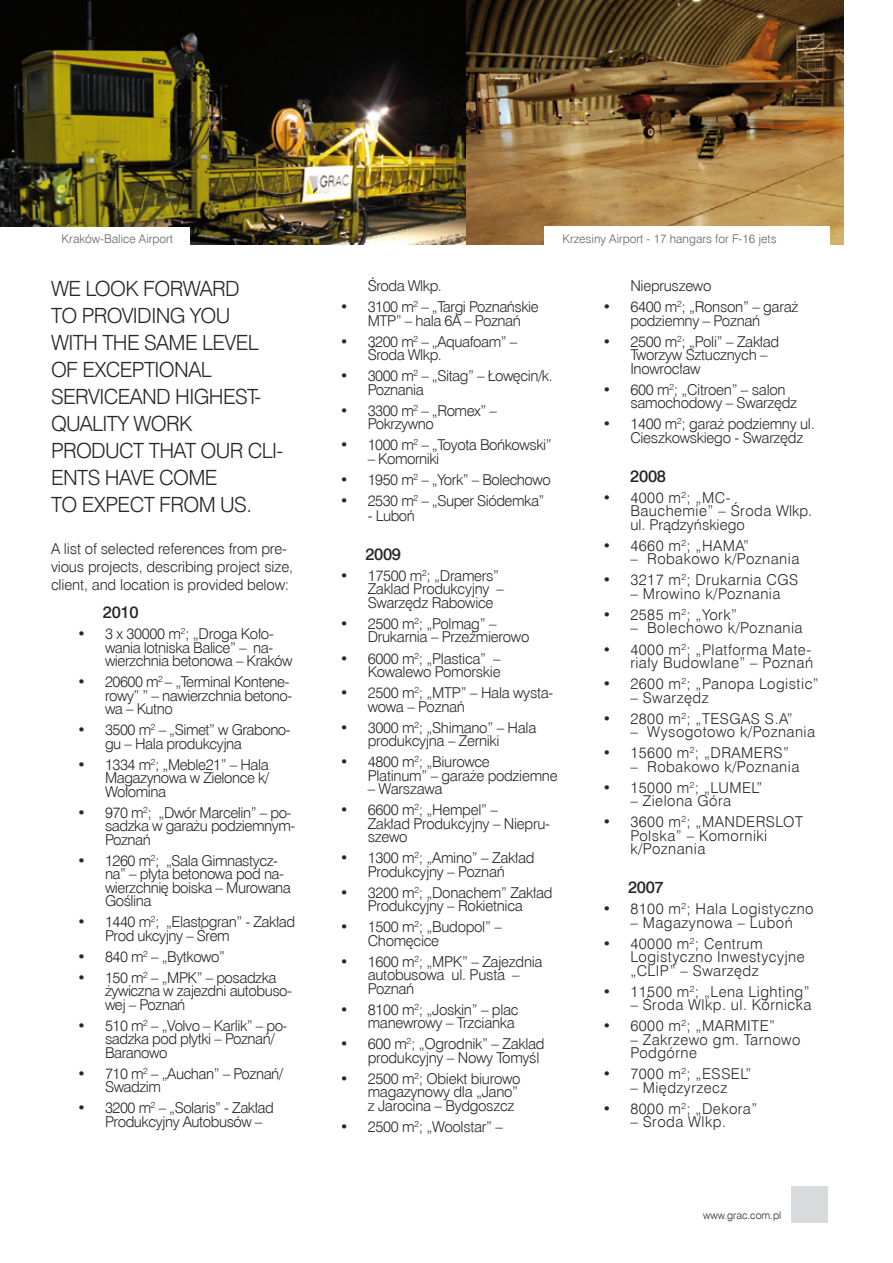
<style>
.page{position:relative;width:893px;height:1263px;background:#fff}
.page>*{position:absolute;margin:0;border:0;box-sizing:border-box;transform-origin:0 0}
.t1{font:21px/27px "Swis 721 Lt EU";color:#28282a}
.t2{font:16.5px "Swis 721 Md EU";letter-spacing:-.02em;color:#28282a}
.t3{font:15px/13.5px "Swis 721 Lt EU";letter-spacing:-.02em;color:#28282a}
.t4{font:15px/13.5px "Swis 721 Lt EU";letter-spacing:.03em;color:#28282a}
.t5{font:15px/13.5px "Swis 721 Lt EU";letter-spacing:.015em;color:#28282a}
.t6{font:12px "Swis 721 Lt EU";color:#616264}
.t7{font:10.5px "Swis 721 Lt EU";color:#28282a}
</style>
<div class="page">
<img style="left:0;top:0;width:466px;height:245px">
<div style="left:0;top:227px;width:189px;height:37px;background:#fff"></div>
<img style="left:466px;top:0;width:377px;height:245px">
<div style="left:544px;top:226px;width:286px;height:37px;background:#fff"></div>
<div style="left:791px;top:1186px;width:37px;height:37px;background:#d9dadb"></div>
<p class="t6" style="left:62px;top:231px;width:113px">Kraków-Balice Airport</p>
<p class="t6" style="left:562px;top:231px;width:216px">Krzesiny Airport - 17 hangars for F-16 jets</p>
<h1 class="t1" style="left:51px;top:275px;width:49px">We look</h1>
<h1 class="t1" style="left:143px;top:275px;width:15px">forward</h1>
<h1 class="t1" style="left:51px;top:302px;width:43px">to providing</h1>
<h1 class="t1" style="left:190px;top:302px;width:15px">you</h1>
<h1 class="t1" style="left:51px;top:329px;width:13px">with</h1>
<h1 class="t1" style="left:102px;top:329px;width:14px">the</h1>
<h1 class="t1" style="left:144px;top:329px;width:14px">same</h1>
<h1 class="t1" style="left:202px;top:329px;width:12px">level</h1>
<h1 class="t1" style="left:51px;top:356px;width:45px">of exceptional serviceand</h1>
<h1 class="t1" style="left:175px;top:383px;width:13px">highest</h1>
<h1 class="t1" style="left:255px;top:383px;width:8px">-</h1>
<h1 class="t1" style="left:51px;top:410px;width:27px">quality</h1>
<h1 class="t1" style="left:133px;top:410px;width:16px">work</h1>
<h1 class="t1" style="left:51px;top:437px;width:15px">product</h1>
<h1 class="t1" style="left:149px;top:437px;width:13px">that</h1>
<h1 class="t1" style="left:201px;top:437px;width:15px">our</h1>
<h1 class="t1" style="left:248px;top:437px;width:37px">cli -</h1>
<h1 class="t1" style="left:51px;top:464px;width:13px">ents</h1>
<h1 class="t1" style="left:105px;top:464px;width:13px">have</h1>
<h1 class="t1" style="left:159px;top:464px;width:16px">come</h1>
<h1 class="t1" style="left:51px;top:491px;width:44px">to expect</h1>
<h1 class="t1" style="left:159px;top:491px;width:15px">from</h1>
<h1 class="t1" style="left:220px;top:491px;width:34px">us .</h1>
<p class="t3" style="left:51px;top:540px;width:244px;line-height:18px">A list of selected references from pre&shy;vious projects, describing project size, client, and location is provided below:</p>
<p class="t2" style="left:103px;top:602px;width:37px">2010</p>
<p class="t3" style="left:105px;top:627px;width:189px;text-indent:-27px">• 3 x 30000 m<sup>2</sup>; „Droga Koło&shy;wania lotniska Balice” – na&shy;wierzchnia betonowa – Kraków</p>
<p class="t3" style="left:105px;top:675px;width:189px;text-indent:-27px">• 20600 m<sup>2</sup> – „Terminal Kontene&shy;rowy” ” – nawierzchnia betono&shy;wa – Kutno</p>
<p class="t3" style="left:105px;top:723px;width:187px;text-indent:-27px">• 3500 m<sup>2</sup> – „Simet” w Grabono&shy;gu – Hala produkcyjna</p>
<p class="t3" style="left:105px;top:758px;width:166px;text-align:justify;text-indent:-27px">• 1334 m<sup>2</sup>; „Meble21” – Hala Magazynowa w Zielonce k/ Wołomina</p>
<p class="t3" style="left:105px;top:806px;width:192px;text-indent:-27px">• 970 m<sup>2</sup>; „Dwór Marcelin” – po&shy;sadzka w garażu podziemnym-<br>Poznań</p>
<p class="t3" style="left:105px;top:854px;width:187px;text-indent:-27px">• 1260 m<sup>2</sup>; „Sala Gimnastycz&shy;na” – płyta betonowa pod na&shy;wierzchnię boiska – Murowana<br>Goślina</p>
<p class="t3" style="left:105px;top:915px;width:192px;text-indent:-27px">• 1440 m<sup>2</sup>; „Elastogran” - Zakład<br>Prod ukcyjny – Śrem</p>
<p class="t3" style="left:78px;top:950px;width:148px">• 840 m<sup>2</sup> – „Bytkowo”</p>
<p class="t3" style="left:105px;top:971px;width:189px;text-indent:-27px">• 150 m<sup>2</sup> – „MPK” – posadzka żywiczna w zajezdni autobuso&shy;wej – Poznań</p>
<p class="t3" style="left:105px;top:1019px;width:184px;text-indent:-27px">• 510 m<sup>2</sup> – „Volvo – Karlik” – po&shy;sadzka pod płytki – Poznań/<br>Baranowo</p>
<p class="t3" style="left:105px;top:1067px;width:180px;text-indent:-27px">• 710 m<sup>2</sup> – „Auchan” – Poznań/<br>Swadzim</p>
<p class="t3" style="left:105px;top:1101px;width:170px;text-indent:-27px">• 3200 m<sup>2</sup> – „Solaris” - Zakład<br>Produkcyjny Autobusów –</p>
<p class="t3" style="left:368px;top:280px;width:76px">Środa Wlkp.</p>
<p class="t3" style="left:368px;top:301px;width:173px;text-indent:-27px">• 3100 m<sup>2</sup> – „Targi Poznańskie<br>MTP” – hala 6A – Poznań</p>
<p class="t3" style="left:368px;top:335px;width:151px;text-indent:-27px">• 3200 m<sup>2</sup> – „Aquafoam” –<br>Środa Wlkp.</p>
<p class="t3" style="left:368px;top:370px;width:187px;text-indent:-27px">• 3000 m<sup>2</sup> – „Sitag” – Łowęcin/k.<br>Poznania</p>
<p class="t3" style="left:368px;top:404px;width:131px;text-indent:-27px">• 3300 m<sup>2</sup> – „Romex” –<br>Pokrzywno</p>
<p class="t3" style="left:341px;top:439px;width:213px">• 1000 m<sup>2</sup> – „Toyota Bońkowski”</p>
<p class="t3" style="left:368px;top:452px;width:73px">– Komorniki</p>
<p class="t3" style="left:341px;top:473px;width:212px">• 1950 m<sup>2</sup> – „York” – Bolechowo</p>
<p class="t3" style="left:341px;top:494px;width:205px">• 2530 m<sup>2</sup> – „Super Siódemka”</p>
<p class="t3" style="left:368px;top:509px;width:49px">- Luboń</p>
<p class="t2" style="left:365px;top:544px;width:37px">2009</p>
<p class="t3" style="left:368px;top:569px;width:138px;text-indent:-27px">• 17500 m<sup>2</sup>; „Dramers”<br>Zaklad Produkcyjny –<br>Swarzędz Rabowice</p>
<p class="t3" style="left:368px;top:617px;width:163px;text-indent:-27px">• 2500 m<sup>2</sup>; „Polmag” –<br>Drukarnia – Przeźmierowo</p>
<p class="t3" style="left:341px;top:652px;width:162px;text-align:right">• 6000 m<sup>2</sup>; „Plastica” –<br>Kowalewo Pomorskie</p>
<p class="t3" style="left:368px;top:686px;width:187px;text-indent:-27px">• 2500 m<sup>2</sup>; „MTP” – Hala wysta&shy;wowa – Poznań</p>
<p class="t3" style="left:368px;top:721px;width:170px;text-indent:-27px">• 3000 m<sup>2</sup>; „Shimano” – Hala produkcyjna – Żerniki</p>
<p class="t3" style="left:368px;top:755px;width:191px;text-indent:-27px">• 4800 m<sup>2</sup>; „Biurowce<br>Platinum” – garaże podziemne</p>
<p class="t3" style="left:368px;top:782px;width:76px">– Warszawa</p>
<p class="t3" style="left:368px;top:803px;width:184px;text-indent:-27px">• 6600 m<sup>2</sup>; „Hempel” –<br>Zakład Produkcyjny – Niepru&shy;szewo</p>
<p class="t3" style="left:341px;top:851px;width:195px;text-align:center">• 1300 m<sup>2</sup>; „Amino” – Zakład<br>Produkcyjny – Poznań</p>
<p class="t3" style="left:341px;top:886px;width:213px;text-align:center">• 3200 m<sup>2</sup>; „Donachem” Zakład<br>Produkcyjny – Rokietnica</p>
<p class="t3" style="left:368px;top:920px;width:136px;text-indent:-27px">• 1500 m<sup>2</sup>; „Budopol” –<br>Chomęcice</p>
<p class="t3" style="left:368px;top:955px;width:176px;text-indent:-27px">• 1600 m<sup>2</sup>; „MPK” – Zajezdnia autobusowa ul. Pusta –<br>Poznań</p>
<p class="t3" style="left:341px;top:1003px;width:179px;text-align:right">• 8100 m<sup>2</sup>; „Joskin” – plac manewrowy – Trzcianka</p>
<p class="t3" style="left:368px;top:1037px;width:178px;text-indent:-27px">• 600 m<sup>2</sup>; „Ogrodnik” – Zaklad produkcyjny – Nowy Tomyśl</p>
<p class="t3" style="left:368px;top:1072px;width:154px;text-indent:-27px">• 2500 m<sup>2</sup>; Obiekt biurowo magazynowy dla „Jano” z Jarocina – Bydgoszcz</p>
<p class="t3" style="left:341px;top:1120px;width:164px">• 2500 m<sup>2</sup>; „Woolstar” –</p>
<p class="t3" style="left:630px;top:280px;width:83px">Niepruszewo</p>
<p class="t3" style="left:630px;top:301px;width:169px;text-indent:-27px">• 6400 m<sup>2</sup>; „Ronson” – garaż podziemny – Poznań</p>
<p class="t3" style="left:630px;top:335px;width:150px;text-indent:-27px">• 2500 m<sup>2</sup>; „Poli” – Zakład<br>Tworzyw Sztucznych –<br>Inowrocław</p>
<p class="t3" style="left:630px;top:383px;width:168px;text-indent:-27px">• 600 m<sup>2</sup>; „Citroen” – salon samochodowy – Swarzędz</p>
<p class="t3" style="left:630px;top:418px;width:186px;text-indent:-27px">• 1400 m<sup>2</sup>; garaż podziemny ul.<br>Cieszkowskiego - Swarzędz</p>
<p class="t2" style="left:630px;top:466px;width:37px">2008</p>
<p class="t5" style="left:630px;top:491px;width:183px;text-indent:-27px">• 4000 m<sup>2</sup>; „MC-<br>Bauchemie” – Środa Wlkp. ul. Prądzyńskiego</p>
<p class="t4" style="left:603px;top:539px;width:147px">• 4660 m<sup>2</sup>; „HAMA”</p>
<p class="t4" style="left:630px;top:553px;width:171px">– Robakowo k/Poznania</p>
<p class="t4" style="left:603px;top:574px;width:196px">• 3217 m<sup>2</sup>; Drukarnia CGS</p>
<p class="t4" style="left:630px;top:587px;width:152px">– Mrowino k/Poznania</p>
<p class="t4" style="left:603px;top:608px;width:135px">• 2585 m<sup>2</sup>; „York”</p>
<p class="t4" style="left:630px;top:622px;width:174px">– Bolechowo k/Poznania</p>
<p class="t4" style="left:603px;top:643px;width:211px;text-align:right">• 4000 m<sup>2</sup>; „Platforma Mate&shy;riały Budowlane” – Poznań</p>
<p class="t4" style="left:603px;top:677px;width:217px">• 2600 m<sup>2</sup>; „Panopa Logistic”</p>
<p class="t4" style="left:630px;top:691px;width:80px">– Swarzędz</p>
<p class="t4" style="left:603px;top:712px;width:191px">• 2800 m<sup>2</sup>; „TESGAS S.A”</p>
<p class="t4" style="left:630px;top:725px;width:186px">– Wysogotowo k/Poznania</p>
<p class="t4" style="left:603px;top:746px;width:187px">• 15600 m<sup>2</sup>; „DRAMERS”</p>
<p class="t4" style="left:630px;top:760px;width:171px">– Robakowo k/Poznania</p>
<p class="t4" style="left:603px;top:781px;width:160px">• 15000 m<sup>2</sup>; „LUMEL”</p>
<p class="t4" style="left:630px;top:794px;width:102px">– Zielona Góra</p>
<p class="t4" style="left:630px;top:815px;width:174px;text-indent:-27px">• 3600 m<sup>2</sup>; „MANDERSLOT<br>Polska” – Komorniki k/Poznania</p>
<p class="t2" style="left:628px;top:877px;width:37px">2007</p>
<p class="t4" style="left:603px;top:902px;width:212px">• 8100 m<sup>2</sup>; Hala Logistyczno</p>
<p class="t4" style="left:630px;top:916px;width:164px">– Magazynowa – Luboń</p>
<p class="t4" style="left:630px;top:937px;width:176px;text-indent:-27px">• 40000 m<sup>2</sup>; Centrum<br>Logistyczno Inwestycyjne „CLIP” – Swarzędz</p>
<p class="t4" style="left:603px;top:985px;width:208px">• 11500 m<sup>2</sup>; „Lena Lighting”</p>
<p class="t4" style="left:630px;top:998px;width:183px">– Środa Wlkp. ul. Kórnicka</p>
<p class="t4" style="left:603px;top:1019px;width:173px">• 6000 m<sup>2</sup>; „MARMITE”</p>
<p class="t4" style="left:630px;top:1033px;width:172px">– Zakrzewo gm. Tarnowo<br>Podgórne</p>
<p class="t4" style="left:603px;top:1067px;width:149px">• 7000 m<sup>2</sup>; „ESSEL”</p>
<p class="t4" style="left:630px;top:1081px;width:99px">– Międzyrzecz</p>
<p class="t4" style="left:603px;top:1102px;width:155px">• 8000 m<sup>2</sup>; „Dekora”</p>
<p class="t4" style="left:630px;top:1115px;width:97px">– Środa Wlkp.</p>
<p class="t7" style="left:703px;top:1209px;width:80px">www.grac.com.pl</p>
</div>
